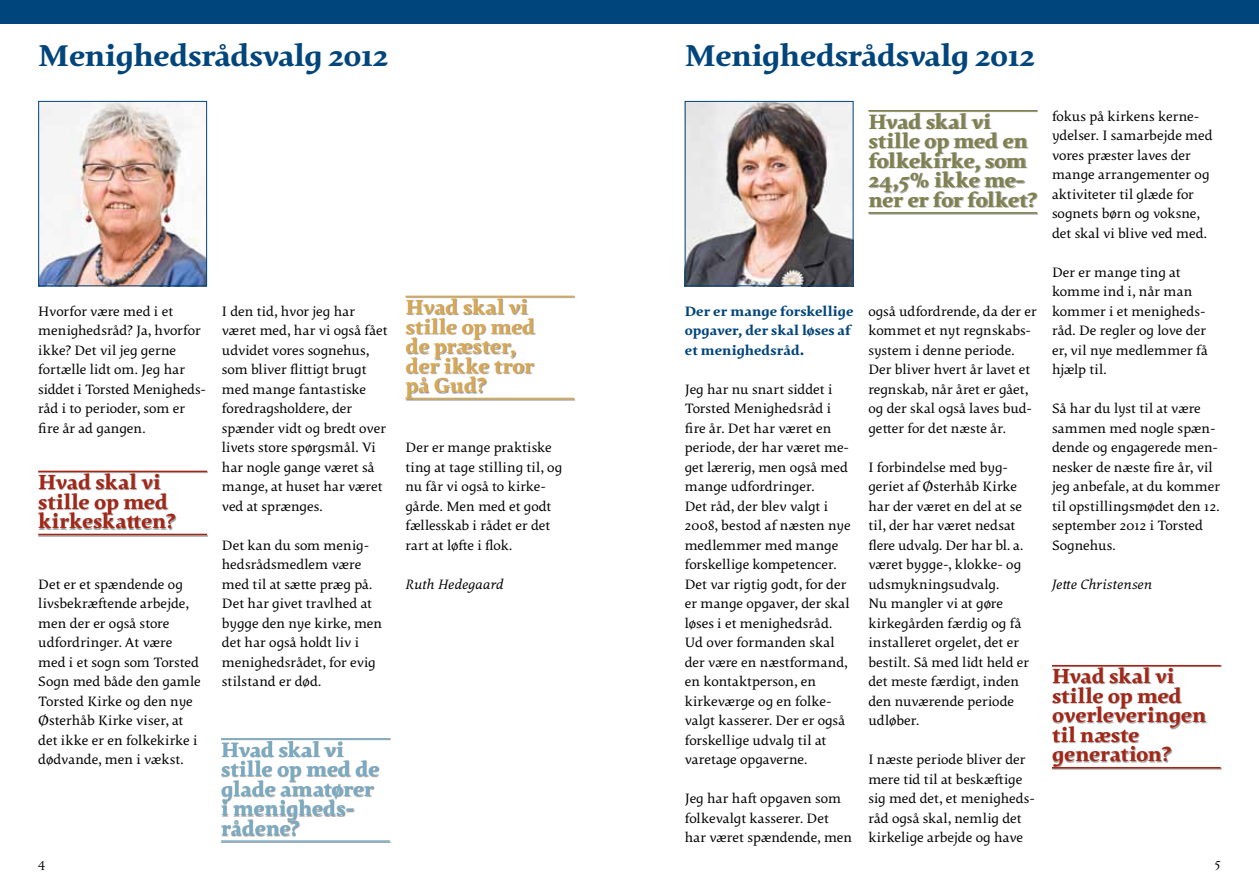
<style>
.page{position:relative;width:1259px;height:893px;background:#fff}
.page>*{position:absolute;margin:0;border:0;box-sizing:border-box;transform-origin:0 0}
.t1{font:700 33px "Pollen";letter-spacing:-.01em;color:#00457c}
.t2{font:700 22.5px/19.5px "Pollen";letter-spacing:-.005em;color:#a52616}
.t3{font:700 22.5px/19.5px "Pollen";letter-spacing:-.01em;color:#7f814c}
.t4{font:700 22.5px/19.5px "Pollen";letter-spacing:-.005em;color:#78abc4}
.t5{font:700 22.5px/19.5px "Pollen";letter-spacing:-.005em;color:#daa850}
.t6{font:15px/19.5px "Pollen";color:#000}
.t7{font:700 15px/19.5px "Pollen";letter-spacing:.005em;color:#00457c}
.t8{font:italic 15px "Pollen";color:#000}
.t9{font:13.5px "Pollen";color:#000}
</style>
<div class="page">
<div style="left:0;top:0;width:1259px;height:24px;background:#00457c"></div>
<img style="left:687px;top:103px;width:164px;height:181px">
<div style="left:685px;top:101px;width:168px;height:185px;border:1px solid #00457c"></div>
<img style="left:40px;top:103px;width:165px;height:181px">
<div style="left:38px;top:101px;width:169px;height:185px;border:1px solid #00457c"></div>
<div style="left:221px;top:738px;width:170px;height:105px;background:#000;opacity:.4"></div>
<hr style="left:221px;top:738px;width:169px;height:2px;background:#78abc4">
<hr style="left:221px;top:840px;width:169px;height:2px;background:#78abc4">
<div style="left:38px;top:471px;width:170px;height:65px;background:#000;opacity:.4"></div>
<hr style="left:38px;top:471px;width:169px;height:1px;background:#a52616">
<hr style="left:38px;top:534px;width:169px;height:1px;background:#a52616">
<div style="left:405px;top:296px;width:170px;height:104px;background:#000;opacity:.4"></div>
<hr style="left:405px;top:296px;width:169px;height:1px;background:#daa850">
<hr style="left:405px;top:398px;width:169px;height:1px;background:#daa850">
<div style="left:868px;top:110px;width:170px;height:105px;background:#000;opacity:.4"></div>
<hr style="left:868px;top:110px;width:169px;height:2px;background:#7f814c">
<hr style="left:868px;top:212px;width:169px;height:2px;background:#7f814c">
<div style="left:1052px;top:665px;width:169px;height:105px;background:#000;opacity:.4"></div>
<hr style="left:1052px;top:665px;width:168px;height:1px;background:#a52616">
<hr style="left:1052px;top:767px;width:168px;height:1px;background:#a52616">
<h1 class="t1" style="left:38px;top:34px;width:352px">Menighedsrådsvalg 2012</h1>
<h1 class="t1" style="left:685px;top:34px;width:352px">Menighedsrådsvalg 2012</h1>
<p class="t6" style="left:38px;top:301px;width:169px">Hvorfor være med i et menighedsråd? Ja, hvorfor ikke? Det vil jeg gerne fortælle lidt om. Jeg har siddet i Torsted Menigheds&shy;råd i to perioder, som er fire år ad gangen.</p>
<h2 class="t2" style="left:38px;top:472px;width:139px">Hvad skal vi stille op med kirkeskatten?</h2>
<p class="t6" style="left:38px;top:574px;width:164px">Det er et spændende og livsbekræftende arbejde, men der er også store udfordringer. At være med i et sogn som Torsted<br>Sogn med både den gamle<br>Torsted Kirke og den nye<br>Østerhåb Kirke viser, at det ikke er en folkekirke i dødvande, men i vækst.</p>
<p class="t6" style="left:222px;top:301px;width:167px">I den tid, hvor jeg har været med, har vi også fået udvidet vores sognehus, som bliver flittigt brugt med mange fantastiske foredragsholdere, der spænder vidt og bredt over livets store spørgsmål. Vi har nogle gange været så mange, at huset har været ved at sprænges.</p>
<p class="t6" style="left:222px;top:535px;width:162px">Det kan du som menig&shy;hedsrådsmedlem være med til at sætte præg på.<br>Det har givet travlhed at bygge den nye kirke, men det har også holdt liv i menighedsrådet, for evig stilstand er død.</p>
<h2 class="t4" style="left:221px;top:740px;width:159px">Hvad skal vi stille op med de glade amatører i menigheds&shy;rådene?</h2>
<h2 class="t5" style="left:405px;top:297px;width:131px">Hvad skal vi stille op med de præster, der ikke tror på Gud?</h2>
<p class="t6" style="left:405px;top:438px;width:158px">Der er mange praktiske ting at tage stilling til, og nu får vi også to kirke&shy;gårde. Men med et godt fællesskab i rådet er det rart at løfte i flok.</p>
<p class="t8" style="left:405px;top:575px;width:100px">Ruth Hedegaard</p>
<p class="t7" style="left:685px;top:301px;width:170px">Der er mange forskellige opgaver, der skal løses af et menighedsråd.</p>
<p class="t6" style="left:685px;top:379px;width:167px">Jeg har nu snart siddet i<br>Torsted Menighedsråd i fire år. Det har været en periode, der har været me&shy;get lærerig, men også med mange udfordringer.<br>Det råd, der blev valgt i<br>2008, bestod af næsten nye medlemmer med mange forskellige kompetencer.<br>Det var rigtig godt, for der er mange opgaver, der skal løses i et menighedsråd.<br>Ud over formanden skal der være en næstformand, en kontaktperson, en kirkeværge og en folke&shy;valgt kasserer. Der er også forskellige udvalg til at varetage opgaverne.</p>
<p class="t6" style="left:685px;top:789px;width:169px">Jeg har haft opgaven som folkevalgt kasserer. Det har været spændende, men</p>
<h2 class="t3" style="left:868px;top:112px;width:170px">Hvad skal vi stille op med en folkekirke, som<br>24,5% ikke me&shy;ner er for folket?</h2>
<p class="t6" style="left:868px;top:301px;width:170px">også udfordrende, da der er kommet et nyt regnskabs&shy;system i denne periode.<br>Der bliver hvert år lavet et regnskab, når året er gået, og der skal også laves bud&shy;getter for det næste år.</p>
<p class="t6" style="left:868px;top:457px;width:162px">I forbindelse med byg&shy;geriet af Østerhåb Kirke har der været en del at se til, der har været nedsat flere udvalg. Der har bl. a. været bygge-, klokke- og udsmykningsudvalg.<br>Nu mangler vi at gøre kirkegården færdig og få installeret orgelet, det er bestilt. Så med lidt held er det meste færdigt, inden den nuværende periode udløber.</p>
<p class="t6" style="left:868px;top:750px;width:168px">I næste periode bliver der mere tid til at beskæftige sig med det, et menigheds&shy;råd også skal, nemlig det kirkelige arbejde og have</p>
<p class="t6" style="left:1052px;top:106px;width:162px">fokus på kirkens kerne&shy;ydelser. I samarbejde med vores præster laves der mange arrangementer og aktiviteter til glæde for sognets børn og voksne, det skal vi blive ved med.</p>
<p class="t6" style="left:1052px;top:262px;width:157px">Der er mange ting at komme ind i, når man kommer i et menigheds&shy;råd. De regler og love der er, vil nye medlemmer få hjælp til.</p>
<p class="t6" style="left:1052px;top:399px;width:169px">Så har du lyst til at være sammen med nogle spæn&shy;dende og engagerede men&shy;nesker de næste fire år, vil jeg anbefale, at du kommer til opstillingsmødet den 12. september 2012 i Torsted<br>Sognehus.</p>
<p class="t8" style="left:1052px;top:575px;width:102px">Jette Christensen</p>
<h2 class="t2" style="left:1052px;top:667px;width:156px">Hvad skal vi stille op med overleveringen til næste generation?</h2>
<p class="t9" style="left:38px;top:854px;width:9px">4</p>
<p class="t9" style="left:1214px;top:854px;width:8px">5</p>
</div>
